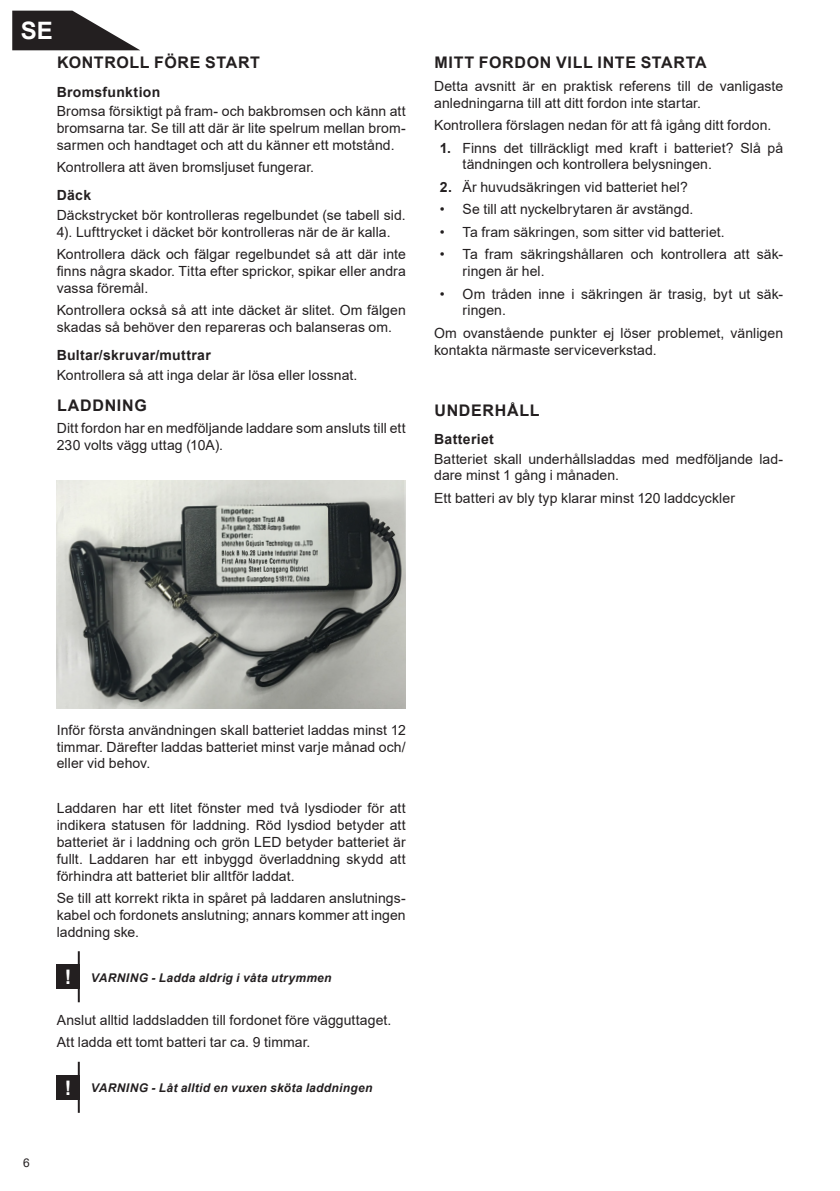
<style>
.page{position:relative;width:840px;height:1191px;background:#fff}
.page>*{position:absolute;margin:0;border:0;box-sizing:border-box;transform-origin:0 0}
.t1{font:700 24px "Arial";color:#fff}
.t2{font:700 20px "Arial";color:#fff}
._01_BrödRubrik1{font:700 16px "Arial";letter-spacing:.04em;color:#231f20}
._00_Bröd{font:14px/16.8px "Arial";letter-spacing:.005em;color:#231f20}
._05_Nummerlista{font:14px/16.8px "Arial";letter-spacing:.005em;color:#231f20}
._02_BrödRubrik2{font:700 14px "Arial";letter-spacing:.02em;color:#231f20}
._06_Notistext{font:italic 700 12px "Arial";letter-spacing:.025em;color:#231f20}
.t3{font:12px "Arial";color:#231f20}
.s1{font-weight:700}
</style>
<div class="page">
<img style="left:57px;top:481px;width:348px;height:227px">
<div style="left:57px;top:964px;width:23px;height:24px;background:#231f20"></div>
<hr style="left:78px;top:951px;width:2px;height:51px;background:#231f20">
<div style="left:57px;top:1075px;width:23px;height:24px;background:#231f20"></div>
<hr style="left:78px;top:1061px;width:2px;height:51px;background:#231f20">
<svg style="left:12px;top:11px;width:128px;height:39px"></svg>
<p class="t1" style="left:21px;top:14px;width:34px">SE</p>
<p class="_01_BrödRubrik1" style="left:57px;top:51px;width:204px">KONTROLL FÖRE START</p>
<p class="_02_BrödRubrik2" style="left:57px;top:82px;width:105px">Bromsfunktion</p>
<p class="_00_Bröd" style="left:57px;top:103px;width:350px;text-align:justify">Bromsa försiktigt på fram- och bakbromsen och känn att bromsarna tar. Se till att där är lite spelrum mellan brom&shy;sarmen och handtaget och att du känner ett motstånd.</p>
<p class="_00_Bröd" style="left:57px;top:159px;width:259px">Kontrollera att även bromsljuset fungerar.</p>
<p class="_02_BrödRubrik2" style="left:57px;top:186px;width:36px">Däck</p>
<p class="_00_Bröd" style="left:57px;top:207px;width:350px">Däckstrycket bör kontrolleras regelbundet (se tabell sid.<br>4). Lufttrycket i däcket bör kontrolleras när de är kalla.</p>
<p class="_00_Bröd" style="left:57px;top:246px;width:350px;text-align:justify">Kontrollera däck och fälgar regelbundet så att där inte finns några skador. Titta efter sprickor, spikar eller andra vassa föremål.</p>
<p class="_00_Bröd" style="left:57px;top:302px;width:350px">Kontrollera också så att inte däcket är slitet. Om fälgen skadas så behöver den repareras och balanseras om.</p>
<p class="_02_BrödRubrik2" style="left:57px;top:345px;width:155px">Bultar/skruvar/muttrar</p>
<p class="_00_Bröd" style="left:57px;top:366px;width:302px">Kontrollera så att inga delar är lösa eller lossnat.</p>
<p class="_01_BrödRubrik1" style="left:57px;top:394px;width:91px">LADDNING</p>
<p class="_00_Bröd" style="left:57px;top:419px;width:350px">Ditt fordon har en medföljande laddare som ansluts till ett<br>230 volts vägg uttag (10A).</p>
<p class="_01_BrödRubrik1" style="left:434px;top:51px;width:273px">MITT FORDON VILL INTE STARTA</p>
<p class="_00_Bröd" style="left:434px;top:77px;width:350px">Detta avsnitt är en praktisk referens till de vanligaste anledningarna till att ditt fordon inte startar.</p>
<p class="_00_Bröd" style="left:434px;top:117px;width:338px">Kontrollera förslagen nedan för att få igång ditt fordon.</p>
<p class="_05_Nummerlista" style="left:462px;top:139px;width:322px;text-indent:-23px"><span class="s1">1.</span> Finns det tillräckligt med kraft i batteriet? Slå på tändningen och kontrollera belysningen.</p>
<p class="_05_Nummerlista" style="left:439px;top:178px;width:249px"><span class="s1">2.</span> Är huvudsäkringen vid batteriet hel?</p>
<p class="_00_Bröd" style="left:439px;top:201px;width:255px">• Se till att nyckelbrytaren är avstängd.</p>
<p class="_00_Bröd" style="left:439px;top:223px;width:286px">• Ta fram säkringen, som sitter vid batteriet.</p>
<p class="_00_Bröd" style="left:462px;top:246px;width:322px;text-indent:-23px">• Ta fram säkringshållaren och kontrollera att säk&shy;ringen är hel.</p>
<p class="_00_Bröd" style="left:462px;top:285px;width:322px;text-indent:-23px">• Om tråden inne i säkringen är trasig, byt ut säk&shy;ringen.</p>
<p class="_00_Bröd" style="left:434px;top:324px;width:350px">Om ovanstående punkter ej löser problemet, vänligen kontakta närmaste serviceverkstad.</p>
<p class="_01_BrödRubrik1" style="left:434px;top:399px;width:106px">UNDERHÅLL</p>
<p class="_02_BrödRubrik2" style="left:434px;top:429px;width:61px">Batteriet</p>
<p class="_00_Bröd" style="left:434px;top:450px;width:350px">Batteriet skall underhållsladdas med medföljande lad&shy;dare minst 1 gång i månaden.</p>
<p class="_00_Bröd" style="left:434px;top:489px;width:302px">Ett batteri av bly typ klarar minst 120 laddcyckler</p>
<p class="t3" style="left:23px;top:1154px;width:8px">6</p>
<p class="_00_Bröd" style="left:57px;top:721px;width:350px;text-align:justify">Inför första användningen skall batteriet laddas minst 12 timmar. Därefter laddas batteriet minst varje månad och/ eller vid behov.</p>
<p class="_00_Bröd" style="left:57px;top:800px;width:350px;text-align:justify">Laddaren har ett litet fönster med två lysdioder för att indikera statusen för laddning. Röd lysdiod betyder att batteriet är i laddning och grön LED betyder batteriet är fullt. Laddaren har ett inbyggd överladdning skydd att förhindra att batteriet blir alltför laddat.</p>
<p class="_00_Bröd" style="left:57px;top:889px;width:350px;text-align:justify">Se till att korrekt rikta in spåret på laddaren anslutnings&shy;kabel och fordonets anslutning; annars kommer att ingen laddning ske.</p>
<p class="t2" style="left:65px;top:963px;width:8px">!</p>
<p class="_06_Notistext" style="left:91px;top:969px;width:242px">VARNING - Ladda aldrig i våta utrymmen</p>
<p class="_00_Bröd" style="left:57px;top:1011px;width:336px">Anslut alltid laddsladden till fordonet före vägguttaget.</p>
<p class="_00_Bröd" style="left:57px;top:1033px;width:255px">Att ladda ett tomt batteri tar ca. 9 timmar.</p>
<p class="t2" style="left:65px;top:1073px;width:8px">!</p>
<p class="_06_Notistext" style="left:91px;top:1080px;width:283px">VARNING - Låt alltid en vuxen sköta laddningen</p>
</div>
